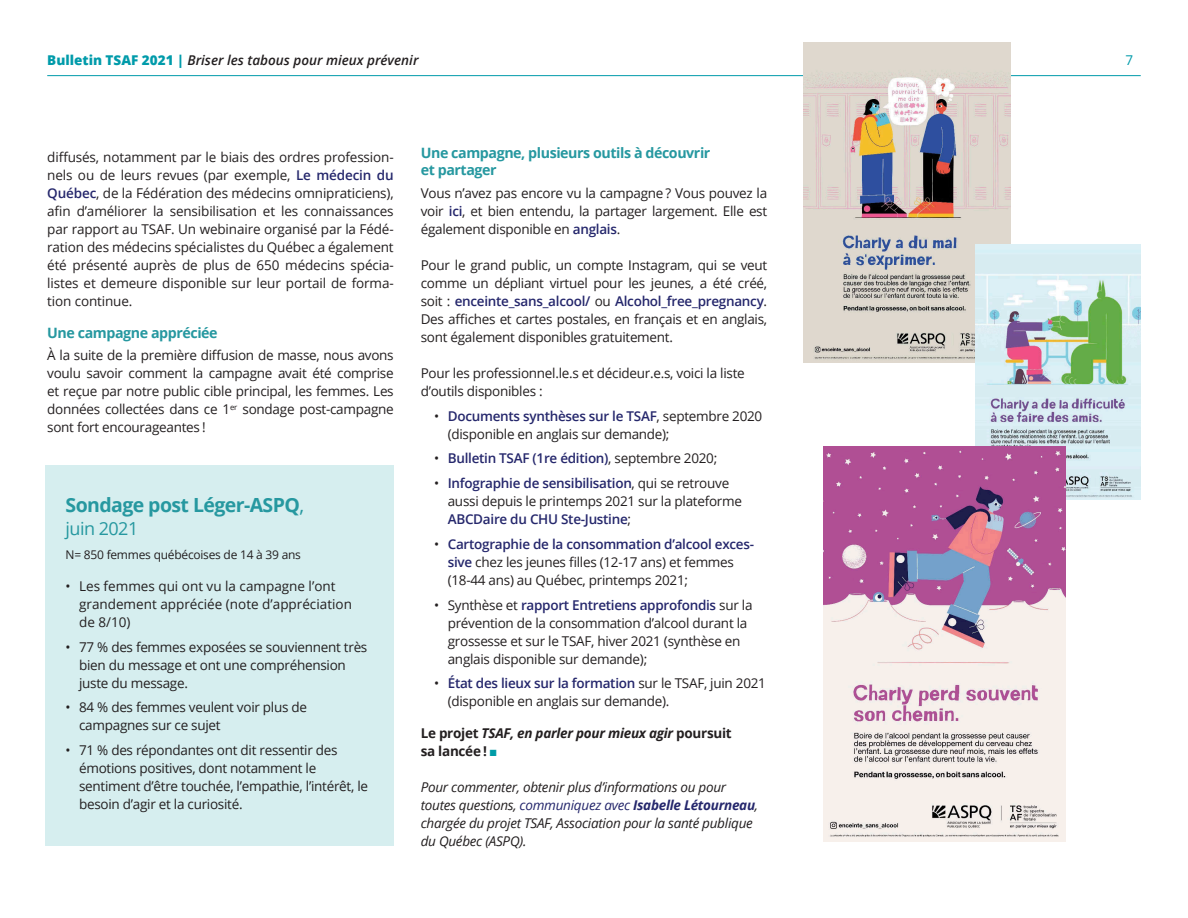
<style>
.page{position:relative;width:1188px;height:918px;background:#fff}
.page>*{position:absolute;margin:0;border:0;box-sizing:border-box;transform-origin:0 0}
.t1{font:700 19.5px "Open Sans";letter-spacing:-.03em;color:#2698a0}
.t2{font:18px "Open Sans";letter-spacing:-.03em;color:#2698a0}
.t3{font:700 14.25px/18px "Open Sans";letter-spacing:-.03em;color:#2698a0}
.t4{font:13.5px/18px "Open Sans";letter-spacing:-.02em;color:#231f20}
.t5{font:italic 13.5px/18px "Open Sans";letter-spacing:-.02em;color:#231f20}
.t6{font:13.5px/18px "Open Sans";color:#231f20}
.t7{font:italic 700 13.5px/18px "Open Sans";letter-spacing:-.02em;color:#231f20}
.t8{font:italic 600 13.5px "Open Sans";color:#231f20}
.t9{font:600 13.5px "Open Sans";letter-spacing:-.02em;color:#25276c}
.t10{font:13.5px "Open Sans";color:#009baa}
.t11{font:12px "Open Sans";letter-spacing:-.02em;color:#231f20}
.s1{font-weight:800;font-style:normal;color:#009baa}
.s2{font-weight:600;color:#25276c}
.s3{font-weight:400}
.s4{font-weight:400;color:#231f20}
.s5{font-style:normal}
.s6{color:#009ca7}
.s7{color:#25276c}
.s8{font-weight:700;color:#25276c}
</style>
<div class="page">
<hr style="left:47px;top:75px;width:1094px;height:1px;background:#009baa">
<div style="left:45px;top:465px;width:349px;height:381px;background:#d6eeef"></div>
<img style="left:804px;top:42px;width:207px;height:321px">
<img style="left:976px;top:245px;width:165px;height:254px">
<img style="left:824px;top:446px;width:241px;height:395px">
<p class="t8" style="left:47px;top:51px;width:373px"><span class="s1">Bulletin TSAF 2021 |</span> Briser les tabous pour mieux prévenir</p>
<p class="t10" style="left:1126px;top:51px;width:9px">7</p>
<p class="t4" style="left:47px;top:148px;width:348px;text-align:justify">diffusés, notamment par le biais des ordres profession&shy;nels ou de leurs revues (par exemple, <span class="s2">Le médecin du Québec</span>, de la Fédération des médecins omnipraticiens), afin d’améliorer la sensibilisation et les connaissances par rapport au TSAF. Un webinaire organisé par la Fédé&shy;ration des médecins spécialistes du Québec a également été présenté auprès de plus de 650 médecins spécia&shy;listes et demeure disponible sur leur portail de forma&shy;tion continue.</p>
<p class="t3" style="left:47px;top:323px;width:172px">Une campagne appréciée</p>
<p class="t4" style="left:47px;top:346px;width:348px;text-align:justify">À la suite de la première diffusion de masse, nous avons voulu savoir comment la campagne avait été comprise et reçue par notre public cible principal, les femmes. Les données collectées dans ce 1<sup>er</sup> sondage post-campagne sont fort encourageantes !</p>
<h1 class="t1" style="left:66px;top:491px;width:240px">Sondage post Léger-ASPQ<span class="s3">,</span></h1>
<h2 class="t2" style="left:66px;top:516px;width:74px">juin 2021</h2>
<p class="t11" style="left:66px;top:547px;width:237px">N= 850 femmes québécoises de 14 à 39 ans</p>
<p class="t6" style="left:79px;top:577px;width:274px;text-indent:-14px">• Les femmes qui ont vu la campagne l’ont grandement appréciée (note d’appréciation de 8/10)</p>
<p class="t4" style="left:79px;top:637px;width:290px;text-indent:-14px">• 77 % des femmes exposées se souviennent très bien du message et ont une compréhension juste du message.</p>
<p class="t4" style="left:79px;top:698px;width:230px;text-indent:-14px">• 84 % des femmes veulent voir plus de campagnes sur ce sujet</p>
<p class="t4" style="left:79px;top:741px;width:290px;text-indent:-14px">• 71 % des répondantes ont dit ressentir des émotions positives, dont notamment le sentiment d’être touchée, l’empathie, l’intérêt, le besoin d’agir et la curiosité.</p>
<p class="t3" style="left:421px;top:143px;width:291px">Une campagne, plusieurs outils à découvrir et partager</p>
<p class="t4" style="left:421px;top:184px;width:348px;text-align:justify">Vous n’avez pas encore vu la campagne ? Vous pouvez la voir <span class="s2">ici</span>, et bien entendu, la partager largement. Elle est également disponible en <span class="s2">anglais</span>.</p>
<p class="t4" style="left:421px;top:256px;width:348px;text-align:justify">Pour le grand public, un compte Instagram, qui se veut comme un dépliant virtuel pour les jeunes, a été créé, soit : <span class="s2">enceinte_sans_alcool/</span> ou <span class="s2">Alcohol_free_pregnancy</span>.<br>Des affiches et cartes postales, en français et en anglais, sont également disponibles gratuitement.</p>
<p class="t4" style="left:421px;top:364px;width:326px">Pour les professionnel.le.s et décideur.e.s, voici la liste d’outils disponibles :</p>
<p class="t4" style="left:448px;top:406px;width:316px;text-indent:-14px">• <span class="s2">Documents synthèses sur le TSAF</span>, septembre 2020 (disponible en anglais sur demande);</p>
<p class="t9" style="left:434px;top:449px;width:285px"><span class="s4">•</span> Bulletin TSAF (1re édition)<span class="s4">, septembre 2020;</span></p>
<p class="t4" style="left:448px;top:474px;width:296px;text-indent:-13px">• <span class="s2">Infographie de sensibilisation</span>, qui se retrouve aussi depuis le printemps 2021 sur la plateforme<br><span class="s2">ABCDaire du CHU Ste-Justine</span>;</p>
<p class="t4" style="left:448px;top:535px;width:308px;text-indent:-14px">• <span class="s2">Cartographie de la consommation d’alcool exces&shy;sive</span> chez les jeunes filles (12-17 ans) et femmes (18-44 ans) au Québec, printemps 2021;</p>
<p class="t4" style="left:448px;top:595px;width:306px;text-indent:-14px">• Synthèse et <span class="s2">rapport Entretiens approfondis</span> sur la prévention de la consommation d’alcool durant la grossesse et sur le TSAF, hiver 2021 (synthèse en anglais disponible sur demande);</p>
<p class="t4" style="left:448px;top:674px;width:320px;text-indent:-14px">• <span class="s2">État des lieux sur la formation</span> sur le TSAF, juin 2021 (disponible en anglais sur demande).</p>
<p class="t7" style="left:421px;top:724px;width:313px"><span class="s5">Le projet</span> TSAF, en parler pour mieux agir <span class="s5">poursuit sa lancée !</span> <span class="s6">■</span></p>
<p class="t5" style="left:421px;top:778px;width:339px">Pour commenter, obtenir plus d’informations ou pour toutes questions, <span class="s7">communiquez avec</span> <span class="s8">Isabelle Létourneau</span>, chargée du projet TSAF, Association pour la santé publique du Québec (ASPQ).</p>
</div>
